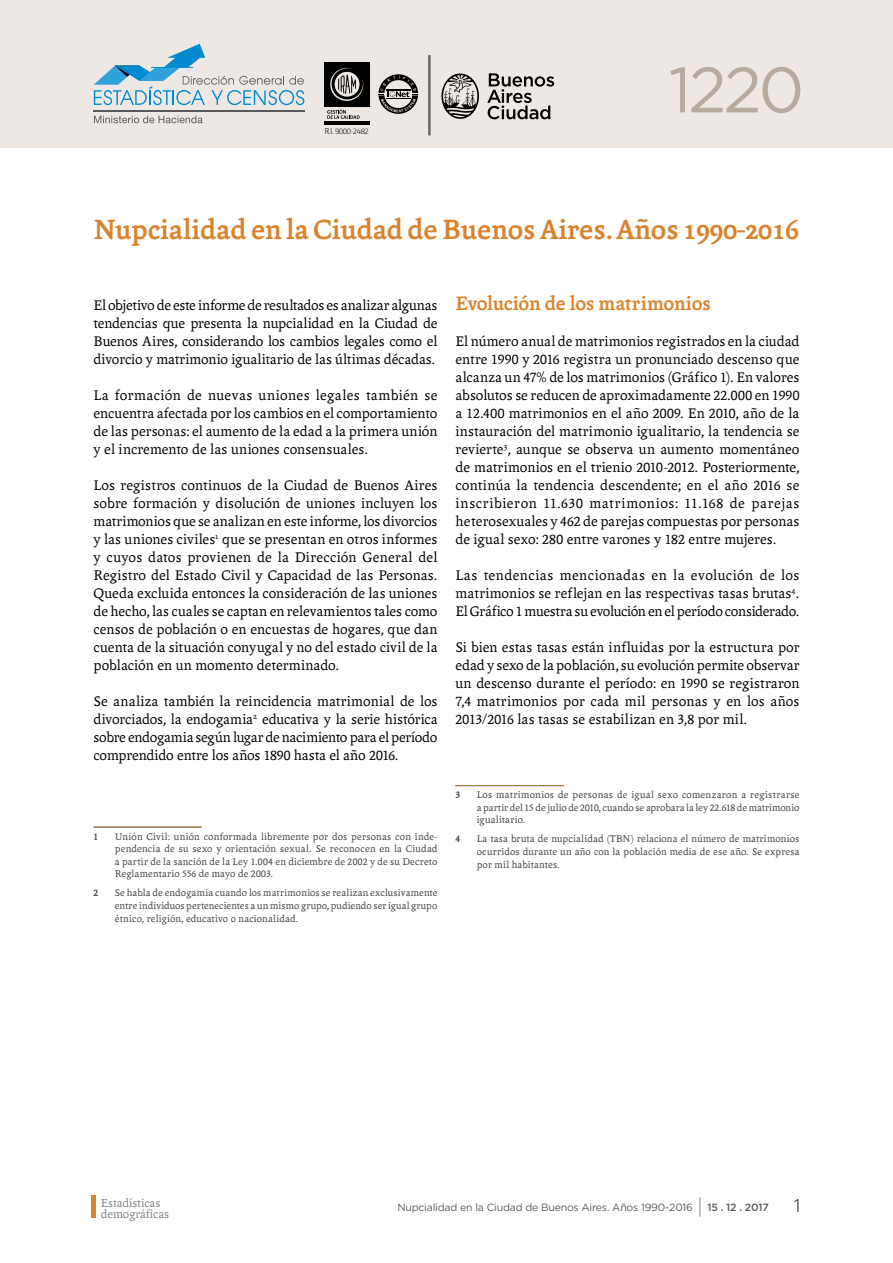
<style>
.page{position:relative;width:893px;height:1263px;background:#fff}
.page>*{position:absolute;margin:0;border:0;box-sizing:border-box;transform-origin:0 0}
.t1{font:64.05px "Gotham";color:#b7aa9e}
.t2{font:700 30px "Andralis ND Os F";color:#db822d}
.t3{font:700 21px "Andralis ND Os F";letter-spacing:-.015em;color:#db822d}
.t4{font:300 18px "Zurich BT";color:#414042}
.t5{font:15px/18px "Andralis ND Os F";color:#000;text-align:justify}
.t6{font:12.6px/10.8px "Andralis ND Os F";color:#808285}
.t7{font:10.5px/12.6px "Andralis ND Os F";letter-spacing:.015em;color:#414042;text-align:justify}
.t8{font:10.5px "Gotham";letter-spacing:-.02em;color:#5a5b5d}
.t9{font:700 10.5px "Andralis NDSC";color:#414042}
.t10{font:100 8.7px "Chaco";letter-spacing:-.05em;color:#000}
.s1{font-family:"Andralis NDSC"}
.s2{font-size:21px}
.s3{font-weight:500}
</style>
<div class="page">
<div style="left:91px;top:1195px;width:5px;height:23px;background:#db822d"></div>
<div style="left:0;top:0;width:893px;height:148px;background:#ede8e3"></div>
<hr style="left:428px;top:55px;width:3px;height:80px;background:#6d6e71">
<svg style="left:487px;top:73px;width:67px;height:46px"></svg>
<svg style="left:441px;top:73px;width:38px;height:46px"></svg>
<hr style="left:93px;top:110px;width:212px;height:2px;background:#58595b">
<svg style="left:94px;top:116px;width:109px;height:7px"></svg>
<svg style="left:94px;top:44px;width:210px;height:61px"></svg>
<svg style="left:378px;top:74px;width:40px;height:40px"></svg>
<div style="left:325px;top:62px;width:45px;height:45px;background:#000"></div>
<hr style="left:325px;top:121px;width:45px;height:4px;background:#000">
<svg style="left:330px;top:67px;width:34px;height:34px"></svg>
<svg style="left:327px;top:110px;width:33px;height:9px"></svg>
<hr style="left:94px;top:827px;width:108px;height:1px;background:#db822d">
<hr style="left:455px;top:785px;width:109px;height:1px;background:#db822d">
<p class="t10" style="left:324px;top:127px;width:46px">R.I. 9000-2482</p>
<h1 class="t1" style="left:669px;top:49px;width:137px">1220</h1>
<h2 class="t2" style="left:94px;top:213px;width:707px">Nupcialidad en la Ciudad de Buenos Aires. Años 1990-2016</h2>
<p class="t5" style="left:94px;top:296px;width:345px">El objetivo de este informe de resultados es analizar algunas tendencias que presenta la nupcialidad en la Ciudad de Buenos Aires, considerando los cambios legales como el divorcio y matrimonio igualitario de las últimas décadas.</p>
<p class="t5" style="left:94px;top:386px;width:345px">La formación de nuevas uniones legales también se encuentra afectada por los cambios en el comportamiento de las personas: el aumento de la edad a la primera unión y el incremento de las uniones consensuales.</p>
<p class="t5" style="left:94px;top:476px;width:345px">Los registros continuos de la Ciudad de Buenos Aires sobre formación y disolución de uniones incluyen los matrimonios que se analizan en este informe, los divorcios y las uniones civiles<sup>1</sup> que se presentan en otros informes y cuyos datos provienen de la Dirección General del Registro del Estado Civil y Capacidad de las Personas.<br>Queda excluida entonces la consideración de las uniones de hecho, las cuales se captan en relevamientos tales como censos de población o en encuestas de hogares, que dan cuenta de la situación conyugal y no del estado civil de la población en un momento determinado.</p>
<p class="t5" style="left:94px;top:692px;width:345px">Se analiza también la reincidencia matrimonial de los divorciados, la endogamia<sup>2</sup> educativa y la serie histórica sobre endogamia según lugar de nacimiento para el período comprendido entre los años <span class="s1">1890</span> hasta el año <span class="s1">2016</span>.</p>
<p class="t9" style="left:94px;top:831px;width:6px">1</p>
<p class="t7" style="left:115px;top:830px;width:324px">Unión Civil: unión conformada libremente por dos personas con inde&shy;pendencia de su sexo y orientación sexual. Se reconocen en la Ciudad a partir de la sanción de la Ley <span class="s1">1</span>.<span class="s1">004</span> en diciembre de <span class="s1">2002</span> y de su Decreto Reglamentario <span class="s1">556</span> de mayo de <span class="s1">2003</span>.</p>
<p class="t9" style="left:94px;top:887px;width:6px">2</p>
<p class="t7" style="left:115px;top:887px;width:324px">Se habla de endogamia cuando los matrimonios se realizan exclusivamente entre individuos pertenecientes a un mismo grupo, pudiendo ser igual grupo étnico, religión, educativo o nacionalidad.</p>
<h3 class="t3" style="left:455px;top:292px;width:257px">Evolución de los matrimonios</h3>
<p class="t5" style="left:455px;top:332px;width:345px">El número anual de matrimonios registrados en la ciudad entre <span class="s1">1990</span> y <span class="s1">2016</span> registra un pronunciado descenso que alcanza un <span class="s1">47</span>% de los matrimonios (Gráfico <span class="s1">1</span>). En valores absolutos se reducen de aproximadamente <span class="s1">22</span>.<span class="s1">000</span> en <span class="s1">1990 </span>a <span class="s1">12</span>.<span class="s1">400</span> matrimonios en el año <span class="s1">2009</span>. En <span class="s1">2010</span>, año de la instauración del matrimonio igualitario, la tendencia se revierte<sup>3</sup>, aunque se observa un aumento momentáneo de matrimonios en el trienio <span class="s1">2010</span>-<span class="s1">2012</span>. Posteriormente, continúa la tendencia descendente; en el año <span class="s1">2016</span> se inscribieron <span class="s1">11</span>.<span class="s1">630</span> matrimonios: <span class="s1">11</span>.<span class="s1">168</span> de parejas heterosexuales y <span class="s1">462</span> de parejas compuestas por personas de igual sexo: <span class="s1">280</span> entre varones y <span class="s1">182</span> entre mujeres.</p>
<p class="t5" style="left:455px;top:566px;width:345px">Las tendencias mencionadas en la evolución de los matrimonios se reflejan en las respectivas tasas brutas<sup>4</sup>.<br>El Gráfico <span class="s1">1</span> muestra su evolución en el período considerado.</p>
<p class="t5" style="left:455px;top:638px;width:346px">Si bien estas tasas están influidas por la estructura por edad y sexo de la población, su evolución permite observar un descenso durante el período: en <span class="s1">1990</span> se registraron <span class="s1">7</span>,<span class="s1">4</span> matrimonios por cada mil personas y en los años <span class="s1">2013</span>/<span class="s1">2016</span> las tasas se estabilizan en <span class="s1">3</span>,<span class="s1">8</span> por mil.</p>
<p class="t9" style="left:455px;top:789px;width:6px">3</p>
<p class="t7" style="left:477px;top:789px;width:324px">Los matrimonios de personas de igual sexo comenzaron a registrarse a partir del <span class="s1">15</span> de julio de <span class="s1">2010</span>, cuando se aprobara la ley <span class="s1">22</span>.<span class="s1">618</span> de matrimonio igualitario.</p>
<p class="t9" style="left:455px;top:833px;width:6px">4</p>
<p class="t7" style="left:477px;top:833px;width:324px">La tasa bruta de nupcialidad (TBN) relaciona el número de matrimonios ocurridos durante un año con la población media de ese año. Se expresa por mil habitantes.</p>
<p class="t6" style="left:101px;top:1197px;width:70px">Estadísticas demográficas</p>
<p class="t8" style="left:397px;top:1200px;width:373px">Nupcialidad en la Ciudad de Buenos Aires. Años 1990-2016 <span class="s2">|</span> <span class="s3">15 . 12 . 2017</span></p>
<p class="t4" style="left:792px;top:1194px;width:11px">1</p>
</div>
